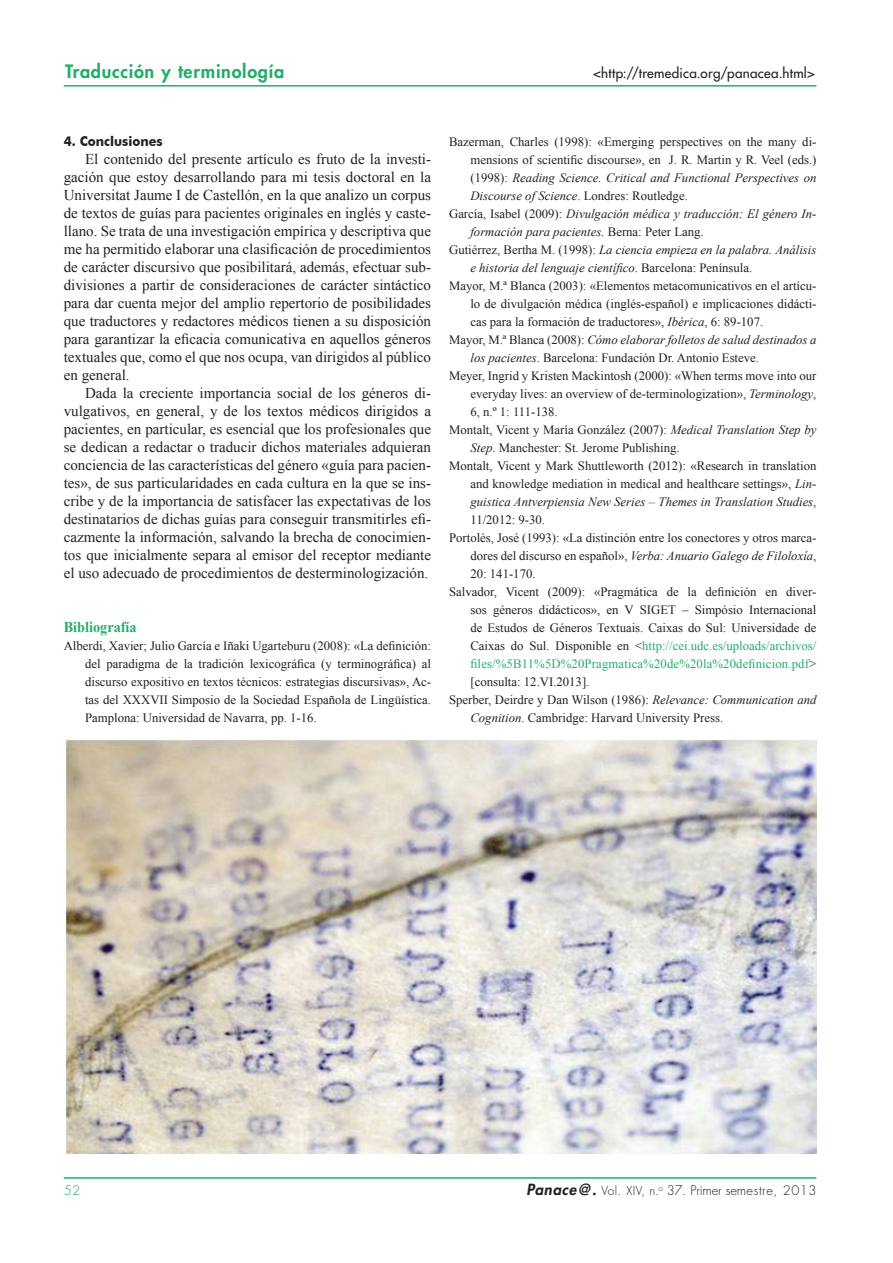
<style>
.page{position:relative;width:893px;height:1263px;background:#fff}
.page>*{position:absolute;margin:0;border:0;box-sizing:border-box;transform-origin:0 0}
.t1{font:800 18px "Futura Std";letter-spacing:.04em;color:#21ae68}
.t2{font:15px/18px "Times New Roman";color:#231f20;text-align:justify}
.t3{font:700 15px "Times New Roman";color:#21ae68;scale:.95 1}
.t4{font:500 13.5px "Futura Std";letter-spacing:.02em;color:#231f20}
.t5{font:700 13.5px "Futura BT";color:#231f20;scale:.95 1}
.t6{font:300 12.9px "Futura Std";letter-spacing:.01em;color:#231f20}
.t7{font:300 12.9px "Futura Std";color:#21ae68}
.t8{font:12.75px/18px "Times New Roman";color:#231f20;text-align:justify}
.t9{font:italic 12.75px "Times New Roman";color:#231f20}
.t10{font:12.75px "Times New Roman";letter-spacing:.005em;color:#21ae68}
.s1{font-style:normal}
.s2{font-style:italic}
.s3{color:#231f20}
.s4{font-weight:800;font-style:italic;font-size:15px}
.s5{font-size:12px}
</style>
<div class="page">
<hr style="left:64px;top:1177px;width:752px;height:2px;background:#21ae68">
<hr style="left:64px;top:85px;width:752px;height:2px;background:#21ae68">
<img style="left:65px;top:740px;width:751px;height:414px">
<h1 class="t1" style="left:65px;top:60px;width:220px">Traducción y terminología</h1>
<p class="t4" style="left:593px;top:65px;width:223px">&lt;http://tremedica.org/panacea.html&gt;</p>
<p class="t5" style="left:64px;top:133px;width:106px">4. Conclusiones</p>
<p class="t2" style="left:64px;top:149px;width:369px;text-indent:21px">El contenido del presente artículo es fruto de la investi&shy;gación que estoy desarrollando para mi tesis doctoral en la Universitat Jaume I de Castellón, en la que analizo un corpus de textos de guías para pacientes originales en inglés y caste&shy;llano. Se trata de una investigación empírica y descriptiva que me ha permitido elaborar una clasificación de procedimientos de carácter discursivo que posibilitará, además, efectuar sub&shy;divisiones a partir de consideraciones de carácter sintáctico para dar cuenta mejor del amplio repertorio de posibilidades que traductores y redactores médicos tienen a su disposición para garantizar la eficacia comunicativa en aquellos géneros textuales que, como el que nos ocupa, van dirigidos al público en general.</p>
<p class="t2" style="left:64px;top:383px;width:369px;text-indent:21px">Dada la creciente importancia social de los géneros di&shy;vulgativos, en general, y de los textos médicos dirigidos a pacientes, en particular, es esencial que los profesionales que se dedican a redactar o traducir dichos materiales adquieran conciencia de las características del género «guía para pacien&shy;tes», de sus particularidades en cada cultura en la que se ins&shy;cribe y de la importancia de satisfacer las expectativas de los destinatarios de dichas guías para conseguir transmitirles efi&shy;cazmente la información, salvando la brecha de conocimien&shy;tos que inicialmente separa al emisor del receptor mediante el uso adecuado de procedimientos de desterminologización.</p>
<p class="t3" style="left:64px;top:616px;width:78px">Bibliografía</p>
<p class="t8" style="left:85px;top:636px;width:348px;text-indent:-21px">Alberdi, Xavier; Julio García e Iñaki Ugarteburu (2008): «La definición: del paradigma de la tradición lexicográfica (y terminográfica) al discurso expositivo en textos técnicos: estrategias discursivas», Ac&shy;tas del XXXVII Simposio de la Sociedad Española de Lingüística.<br>Pamplona: Universidad de Navarra, pp. 1-16.</p>
<p class="t8" style="left:449px;top:132px;width:369px">Bazerman, Charles (1998): «Emerging perspectives on the many di-</p>
<p class="t8" style="left:470px;top:150px;width:348px">mensions of scientific discourse», en J. R. Martin y R. Veel (eds.)</p>
<p class="t9" style="left:470px;top:168px;width:347px"><span class="s1">(1998):</span> Reading Science. Critical and Functional Perspectives on</p>
<p class="t8" style="left:470px;top:186px;width:219px"><span class="s2">Discourse of Science</span>. Londres: Routledge.</p>
<p class="t9" style="left:449px;top:204px;width:369px"><span class="s1">García, Isabel (2009):</span> Divulgación médica y traducción: El género In-</p>
<p class="t9" style="left:470px;top:222px;width:235px">formación para pacientes. <span class="s1">Berna: Peter Lang.</span></p>
<p class="t9" style="left:449px;top:240px;width:369px"><span class="s1">Gutiérrez, Bertha M. (1998):</span> La ciencia empieza en la palabra. Análisis</p>
<p class="t9" style="left:470px;top:258px;width:283px">e historia del lenguaje científico<span class="s1">. Barcelona: Península.</span></p>
<p class="t8" style="left:449px;top:276px;width:369px">Mayor, M.ª Blanca (2003): «Elementos metacomunicativos en el artícu-</p>
<p class="t8" style="left:470px;top:294px;width:347px">lo de divulgación médica (inglés-español) e implicaciones didácti-</p>
<p class="t8" style="left:470px;top:312px;width:294px">cas para la formación de traductores», <span class="s2">Ibérica</span>, 6: 89-107.</p>
<p class="t9" style="left:449px;top:331px;width:369px"><span class="s1">Mayor, M.ª Blanca (2008):</span> Cómo elaborar folletos de salud destinados a</p>
<p class="t8" style="left:470px;top:348px;width:290px"><span class="s2">los pacientes</span>. Barcelona: Fundación Dr. Antonio Esteve.</p>
<p class="t8" style="left:449px;top:366px;width:369px">Meyer, Ingrid y Kristen Mackintosh (2000): «When terms move into our</p>
<p class="t8" style="left:470px;top:384px;width:347px">everyday lives: an overview of de-terminologization», <span class="s2">Terminology</span>,</p>
<p class="t8" style="left:470px;top:402px;width:89px">6, n.º 1: 111-138.</p>
<p class="t8" style="left:449px;top:420px;width:369px">Montalt, Vicent y María González (2007): <span class="s2">Medical Translation Step by</span></p>
<p class="t8" style="left:470px;top:438px;width:211px"><span class="s2">Step</span>. Manchester: St. Jerome Publishing.</p>
<p class="t8" style="left:449px;top:456px;width:369px">Montalt, Vicent y Mark Shuttleworth (2012): «Research in translation</p>
<p class="t8" style="left:470px;top:474px;width:347px">and knowledge mediation in medical and healthcare settings», <span class="s2">Lin-</span></p>
<p class="t9" style="left:470px;top:493px;width:347px">guistica Antverpiensia New Series – Themes in Translation Studies<span class="s1">,</span></p>
<p class="t8" style="left:470px;top:510px;width:76px">11/2012: 9-30.</p>
<p class="t8" style="left:449px;top:528px;width:369px">Portolés, José (1993): «La distinción entre los conectores y otros marca-</p>
<p class="t9" style="left:470px;top:547px;width:347px"><span class="s1">dores del discurso en español»,</span> Verba: Anuario Galego de Filoloxía<span class="s1">,</span></p>
<p class="t8" style="left:470px;top:564px;width:67px">20: 141-170.</p>
<p class="t8" style="left:449px;top:582px;width:369px">Salvador, Vicent (2009): «Pragmática de la definición en diver-</p>
<p class="t8" style="left:470px;top:600px;width:347px">sos géneros didácticos», en V SIGET – Simpósio Internacional</p>
<p class="t8" style="left:470px;top:618px;width:348px">de E studos de Géneros Textuais. Caixas do Sul: Universidade de</p>
<p class="t10" style="left:470px;top:637px;width:348px"><span class="s3">Caixas do Sul. Disponible en &lt;</span>http://cei.udc.es/uploads/archivos/</p>
<p class="t10" style="left:470px;top:655px;width:347px">files/%5B11%5D%20Pragmatica%20de%20la%20definicion.pdf<span class="s3">&gt;</span></p>
<p class="t8" style="left:470px;top:672px;width:120px">[consulta: 12.VI.2013].</p>
<p class="t8" style="left:449px;top:690px;width:369px">Sperber, Deirdre y Dan Wilson (1986): <span class="s2">Relevance: Communication and</span></p>
<p class="t8" style="left:470px;top:708px;width:254px"><span class="s2">Cognition</span>. Cambridge: Harvard University Press.</p>
<p class="t7" style="left:64px;top:1182px;width:18px">52</p>
<p class="t6" style="left:526px;top:1182px;width:292px"><span class="s4">Panace@.</span> <span class="s5">Vol. XIV, n.</span><sup>o</sup> 37. Primer semestre, 2013</p>
</div>
